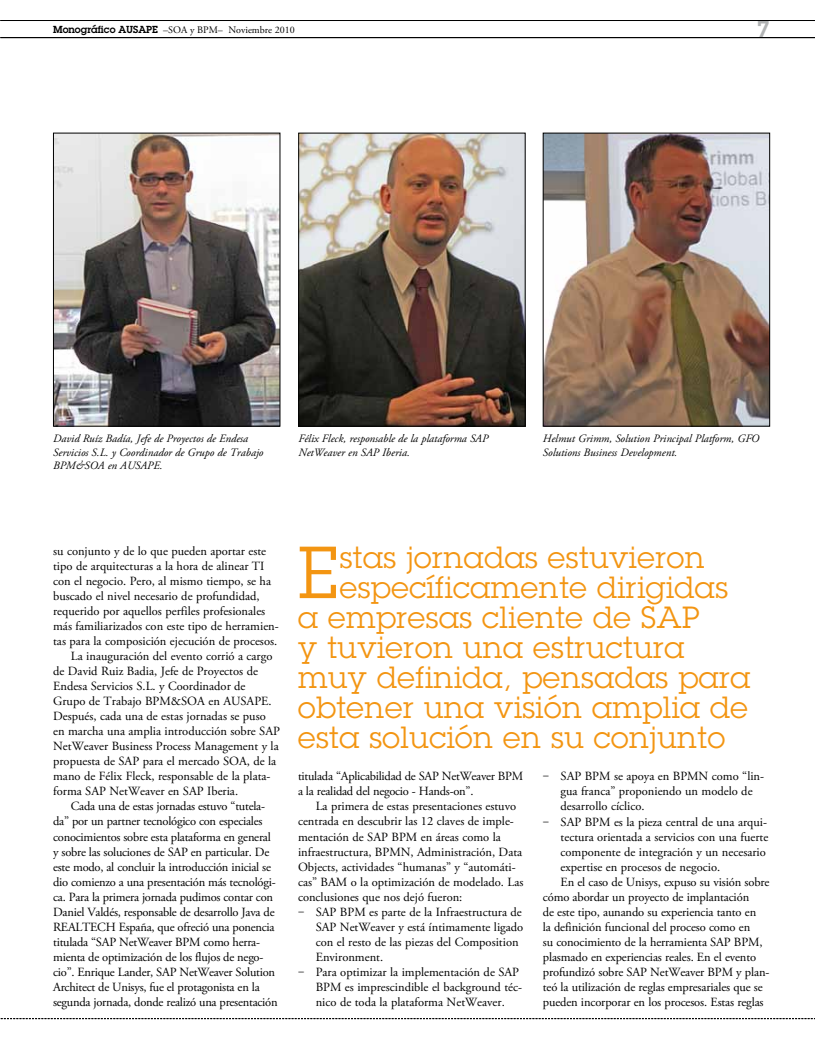
<style>
.page{position:relative;width:815px;height:1053px;background:#fff}
.page>*{position:absolute;margin:0;border:0;box-sizing:border-box;transform-origin:0 0}
.t1{font:72px "Lubalin Graph Std";color:#f39512}
.t2{font:30px "Lubalin Graph Std";letter-spacing:.02em;color:#f39512}
.t3{font:600 22.5px "Lubalin Graph Std";color:#b1b3b4}
.t4{font:12.5px "Adobe Garamond Pro";color:#000}
.t5{font:12.5px/15px "Adobe Garamond Pro";letter-spacing:-.02em;color:#000}
.t6{font:italic 11.25px/13.8px "Adobe Garamond Pro";color:#000}
.t7{font:10px "Adobe Garamond Pro";color:#000}
.s1{font-family:"Lubalin Graph Std";font-weight:600}
</style>
<div class="page">
<hr style="left:0;top:37px;width:815px;height:1px;background:#000">
<svg style="left:1px;top:1018px;width:814px;height:1px"></svg>
<hr style="left:0;top:20px;width:815px;height:1px;background:#000">
<img style="left:55px;top:135px;width:223px;height:289px">
<div style="left:53px;top:133px;width:227px;height:293px;border:1px solid #000"></div>
<img style="left:300px;top:135px;width:223px;height:289px">
<div style="left:298px;top:133px;width:227px;height:293px;border:1px solid #000"></div>
<img style="left:545px;top:135px;width:223px;height:289px">
<div style="left:543px;top:133px;width:227px;height:293px;border:1px solid #000"></div>
<p class="t7" style="left:53px;top:24px;width:243px"><span class="s1">Monográfico AUSAPE</span> –SOA y BPM– Noviembre 2010</p>
<h3 class="t3" style="left:757px;top:14px;width:15px">7</h3>
<p class="t6" style="left:53px;top:431px;width:212px">David Ruíz Badía, Jefe de Proyectos de Endesa<br>Servicios S.L. y Coordinador de Grupo de Trabajo<br>BPM&amp;SOA en AUSAPE.</p>
<p class="t6" style="left:298px;top:431px;width:191px">Félix Fleck, responsable de la plataforma SAP<br>NetWeaver en SAP Iberia.</p>
<p class="t6" style="left:543px;top:431px;width:218px">Helmut Grimm, Solution Principal Platform, GFO<br>Solutions Business Development.</p>
<p class="t4" style="left:53px;top:544px;width:215px">su conjunto y de lo que pueden aportar este</p>
<p class="t4" style="left:53px;top:559px;width:213px">tipo de arquitecturas a la hora de alinear TI</p>
<p class="t4" style="left:53px;top:574px;width:219px">con el negocio. Pero, al mismo tiempo, se ha</p>
<p class="t4" style="left:53px;top:589px;width:208px">buscado el nivel necesario de profundidad,</p>
<p class="t4" style="left:53px;top:604px;width:214px">requerido por aquellos perfiles profesionales</p>
<p class="t4" style="left:53px;top:619px;width:227px">más familiarizados con este tipo de herramien-</p>
<p class="t4" style="left:53px;top:634px;width:226px">tas para la composición ejecución de procesos.</p>
<p class="t4" style="left:71px;top:649px;width:203px">La inauguración del evento corrió a cargo</p>
<p class="t4" style="left:53px;top:664px;width:206px">de David Ruiz Badia, Jefe de Proyectos de</p>
<p class="t4" style="left:53px;top:679px;width:194px">Endesa Servicios S.L. y Coordinador de</p>
<p class="t4" style="left:53px;top:694px;width:220px">Grupo de Trabajo BPM&amp;SOA en AUSAPE.</p>
<p class="t4" style="left:53px;top:709px;width:214px">Después, cada una de estas jornadas se puso</p>
<p class="t4" style="left:53px;top:724px;width:228px">en marcha una amplia introducción sobre SAP</p>
<p class="t4" style="left:53px;top:739px;width:227px">NetWeaver Business Process Management y la</p>
<p class="t4" style="left:53px;top:754px;width:225px">propuesta de SAP para el mercado SOA, de la</p>
<p class="t4" style="left:53px;top:769px;width:219px">mano de Félix Fleck, responsable de la plata-</p>
<p class="t4" style="left:53px;top:784px;width:186px">forma SAP NetWeaver en SAP Iberia.</p>
<p class="t5" style="left:71px;top:799px;width:196px">Cada una de estas jornadas estuvo “tutela-</p>
<p class="t5" style="left:53px;top:814px;width:211px">da” por un partner tecnológico con especiales</p>
<p class="t5" style="left:53px;top:829px;width:219px">conocimientos sobre esta plataforma en general</p>
<p class="t5" style="left:53px;top:844px;width:218px">y sobre las soluciones de SAP en particular. De</p>
<p class="t5" style="left:53px;top:859px;width:219px">este modo, al concluir la introducción inicial se</p>
<p class="t5" style="left:53px;top:874px;width:224px">dio comienzo a una presentación más tecnológi-</p>
<p class="t5" style="left:53px;top:889px;width:221px">ca. Para la primera jornada pudimos contar con</p>
<p class="t5" style="left:53px;top:904px;width:223px">Daniel Valdés, responsable de desarrollo Java de</p>
<p class="t5" style="left:53px;top:919px;width:223px">REALTECH España, que ofreció una ponencia</p>
<p class="t5" style="left:53px;top:934px;width:208px">titulada “SAP NetWeaver BPM como herra-</p>
<p class="t5" style="left:53px;top:949px;width:212px">mienta de optimización de los flujos de nego-</p>
<p class="t5" style="left:53px;top:964px;width:223px">cio”. Enrique Lander, SAP NetWeaver Solution</p>
<p class="t5" style="left:53px;top:979px;width:208px">Architect de Unisys, fue el protagonista en la</p>
<p class="t5" style="left:53px;top:994px;width:226px">segunda jornada, donde realizó una presentación</p>
<h1 class="t1" style="left:298px;top:527px;width:42px">E</h1>
<h2 class="t2" style="left:340px;top:538px;width:366px">stas jornadas estuvieron</h2>
<h2 class="t2" style="left:340px;top:568px;width:390px">específicamente dirigidas</h2>
<h2 class="t2" style="left:298px;top:598px;width:403px">a empresas cliente de SAP</h2>
<h2 class="t2" style="left:298px;top:628px;width:388px">y tuvieron una estructura</h2>
<h2 class="t2" style="left:298px;top:658px;width:454px">muy definida, pensadas para</h2>
<h2 class="t2" style="left:298px;top:688px;width:452px">obtener una visión amplia de</h2>
<h2 class="t2" style="left:298px;top:718px;width:429px">esta solución en su conjunto</h2>
<p class="t5" style="left:298px;top:769px;width:227px">titulada “Aplicabilidad de SAP NetWeaver BPM a la realidad del negocio - Hands-on”.</p>
<p class="t4" style="left:316px;top:799px;width:202px">La primera de estas presentaciones estuvo</p>
<p class="t4" style="left:298px;top:814px;width:217px">centrada en descubrir las 12 claves de imple-</p>
<p class="t4" style="left:298px;top:829px;width:204px">mentación de SAP BPM en áreas como la</p>
<p class="t4" style="left:298px;top:844px;width:226px">infraestructura, BPMN, Administración, Data</p>
<p class="t4" style="left:298px;top:859px;width:219px">Objects, actividades “humanas” y “automáti-</p>
<p class="t4" style="left:298px;top:874px;width:227px">cas” BAM o la optimización de modelado. Las</p>
<p class="t4" style="left:298px;top:889px;width:166px">conclusiones que nos dejó fueron:</p>
<p class="t4" style="left:298px;top:904px;width:225px">‒ SAP BPM es parte de la Infraestructura de</p>
<p class="t4" style="left:316px;top:919px;width:209px">SAP NetWeaver y está íntimamente ligado</p>
<p class="t4" style="left:316px;top:934px;width:204px">con el resto de las piezas del Composition</p>
<p class="t4" style="left:316px;top:949px;width:69px">Environment.</p>
<p class="t4" style="left:298px;top:964px;width:223px">‒ Para optimizar la implementación de SAP</p>
<p class="t4" style="left:316px;top:979px;width:208px">BPM es imprescindible el background téc-</p>
<p class="t4" style="left:316px;top:994px;width:191px">nico de toda la plataforma NetWeaver.</p>
<p class="t4" style="left:543px;top:769px;width:223px">‒ SAP BPM se apoya en BPMN como “lin-</p>
<p class="t4" style="left:561px;top:784px;width:194px">gua franca” proponiendo un modelo de</p>
<p class="t4" style="left:561px;top:799px;width:86px">desarrollo cíclico.</p>
<p class="t4" style="left:543px;top:814px;width:226px">‒ SAP BPM es la pieza central de una arqui-</p>
<p class="t4" style="left:561px;top:829px;width:209px">tectura orientada a servicios con una fuerte</p>
<p class="t4" style="left:561px;top:844px;width:207px">componente de integración y un necesario</p>
<p class="t4" style="left:561px;top:859px;width:161px">expertise en procesos de negocio.</p>
<p class="t4" style="left:561px;top:874px;width:210px">En el caso de Unisys, expuso su visión sobre</p>
<p class="t4" style="left:543px;top:889px;width:208px">cómo abordar un proyecto de implantación</p>
<p class="t4" style="left:543px;top:904px;width:215px">de este tipo, aunando su experiencia tanto en</p>
<p class="t4" style="left:543px;top:919px;width:209px">la definición funcional del proceso como en</p>
<p class="t4" style="left:543px;top:934px;width:221px">su conocimiento de la herramienta SAP BPM,</p>
<p class="t4" style="left:543px;top:949px;width:215px">plasmado en experiencias reales. En el evento</p>
<p class="t4" style="left:543px;top:964px;width:228px">profundizó sobre SAP NetWeaver BPM y plan-</p>
<p class="t4" style="left:543px;top:979px;width:221px">teó la utilización de reglas empresariales que se</p>
<p class="t4" style="left:543px;top:994px;width:222px">pueden incorporar en los procesos. Estas reglas</p>
</div>
